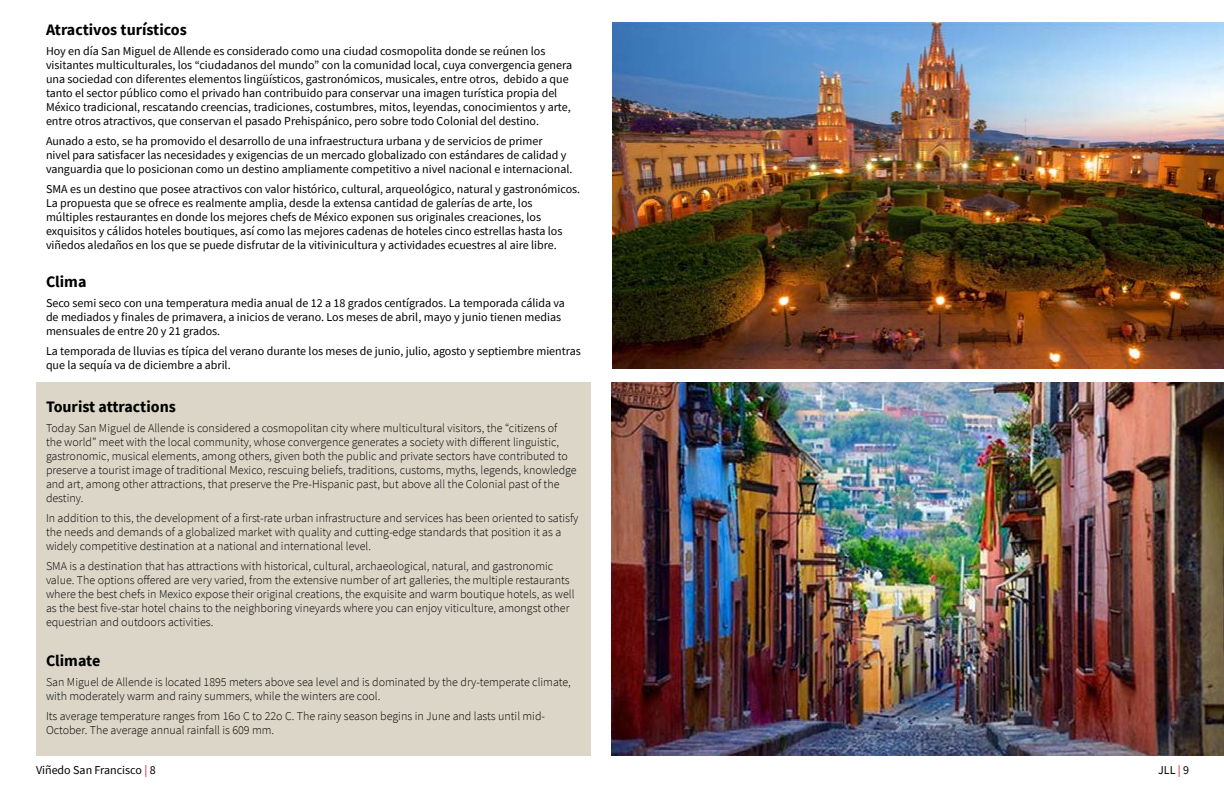
<style>
.page{position:relative;width:1224px;height:792px;background:#fff}
.page>*{position:absolute;margin:0;border:0;box-sizing:border-box;transform-origin:0 0}
.t1{font:700 16px "Source Sans Pro";color:#000}
.t2{font:12px/14px "Source Sans Pro";color:#000}
.t3{font:300 12px/14px "Source Sans Pro";color:#000}
.s1{color:#e30613}
</style>
<div class="page">
<img style="left:612px;top:22px;width:612px;height:347px">
<img style="left:612px;top:382px;width:612px;height:374px">
<div style="left:36px;top:382px;width:555px;height:374px;background:#dbd6c7"></div>
<h1 class="t1" style="left:46px;top:18px;width:142px">Atractivos turísticos</h1>
<p class="t2" style="left:46px;top:43px;width:528px">Hoy en día San Miguel de Allende es considerado como una ciudad cosmopolita donde se reúnen los visitantes multiculturales, los “ciudadanos del mundo” con la comunidad local, cuya convergencia genera una sociedad con diferentes elementos lingüísticos, gastronómicos, musicales, entre otros, debido a que tanto el sector público como el privado han contribuido para conservar una imagen turística propia del México tradicional, rescatando creencias, tradiciones, costumbres, mitos, leyendas, conocimientos y arte, entre otros atractivos, que conservan el pasado Prehispánico, pero sobre todo Colonial del destino.</p>
<p class="t2" style="left:46px;top:133px;width:528px">Aunado a esto, se ha promovido el desarrollo de una infraestructura urbana y de servicios de primer<br>nivel para satisfacer las necesidades y exigencias de un mercado globalizado con estándares de calidad y vanguardia que lo posicionan como un destino ampliamente competitivo a nivel nacional e internacional.</p>
<p class="t2" style="left:46px;top:181px;width:536px">SMA es un destino que posee atractivos con valor histórico, cultural, arqueológico, natural y gastronómicos.<br>La propuesta que se ofrece es realmente amplia, desde la extensa cantidad de galerías de arte, los múltiples restaurantes en donde los mejores chefs de México exponen sus originales creaciones, los exquisitos y cálidos hoteles boutiques, así como las mejores cadenas de hoteles cinco estrellas hasta los viñedos aledaños en los que se puede disfrutar de la vitivinicultura y actividades ecuestres al aire libre.</p>
<h1 class="t1" style="left:46px;top:270px;width:42px">Clima</h1>
<p class="t2" style="left:46px;top:295px;width:520px">Seco semi seco con una temperatura media anual de 12 a 18 grados centígrados. La temporada cálida va de mediados y finales de primavera, a inicios de verano. Los meses de abril, mayo y junio tienen medias mensuales de entre 20 y 21 grados.</p>
<p class="t2" style="left:46px;top:343px;width:536px">La temporada de lluvias es típica del verano durante los meses de junio, julio, agosto y septiembre mientras que la sequía va de diciembre a abril.</p>
<h1 class="t1" style="left:46px;top:395px;width:131px">Tourist attractions</h1>
<p class="t3" style="left:46px;top:421px;width:532px">Today San Miguel de Allende is considered a cosmopolitan city where multicultural visitors, the “citizens of<br>the world” meet with the local community, whose convergence generates a society with different linguistic, gastronomic, musical elements, among others, given both the public and private sectors have contributed to preserve a tourist image of traditional Mexico, rescuing beliefs, traditions, customs, myths, legends, knowledge and art, among other attractions, that preserve the Pre-Hispanic past, but above all the Colonial past of the destiny.</p>
<p class="t3" style="left:46px;top:511px;width:534px">In addition to this, the development of a first-rate urban infrastructure and services has been oriented to satisfy the needs and demands of a globalized market with quality and cutting-edge standards that position it as a widely competitive destination at a national and international level.</p>
<p class="t3" style="left:46px;top:559px;width:530px">SMA is a destination that has attractions with historical, cultural, archaeological, natural, and gastronomic value. The options offered are very varied, from the extensive number of art galleries, the multiple restaurants where the best chefs in Mexico expose their original creations, the exquisite and warm boutique hotels, as well as the best five-star hotel chains to the neighboring vineyards where you can enjoy viticulture, amongst other equestrian and outdoors activities.</p>
<h1 class="t1" style="left:46px;top:649px;width:56px">Climate</h1>
<p class="t3" style="left:46px;top:675px;width:526px">San Miguel de Allende is located 1895 meters above sea level and is dominated by the dry-temperate climate, with moderately warm and rainy summers, while the winters are cool.</p>
<p class="t3" style="left:46px;top:709px;width:501px">Its average temperature ranges from 16o C to 22o C. The rainy season begins in June and lasts until mid-<br>October. The average annual rainfall is 609 mm.</p>
<p class="t2" style="left:36px;top:763px;width:121px">Viñedo San Francisco <span class="s1">|</span> 8</p>
<p class="t2" style="left:1158px;top:763px;width:33px">JLL <span class="s1">|</span> 9</p>
</div>
